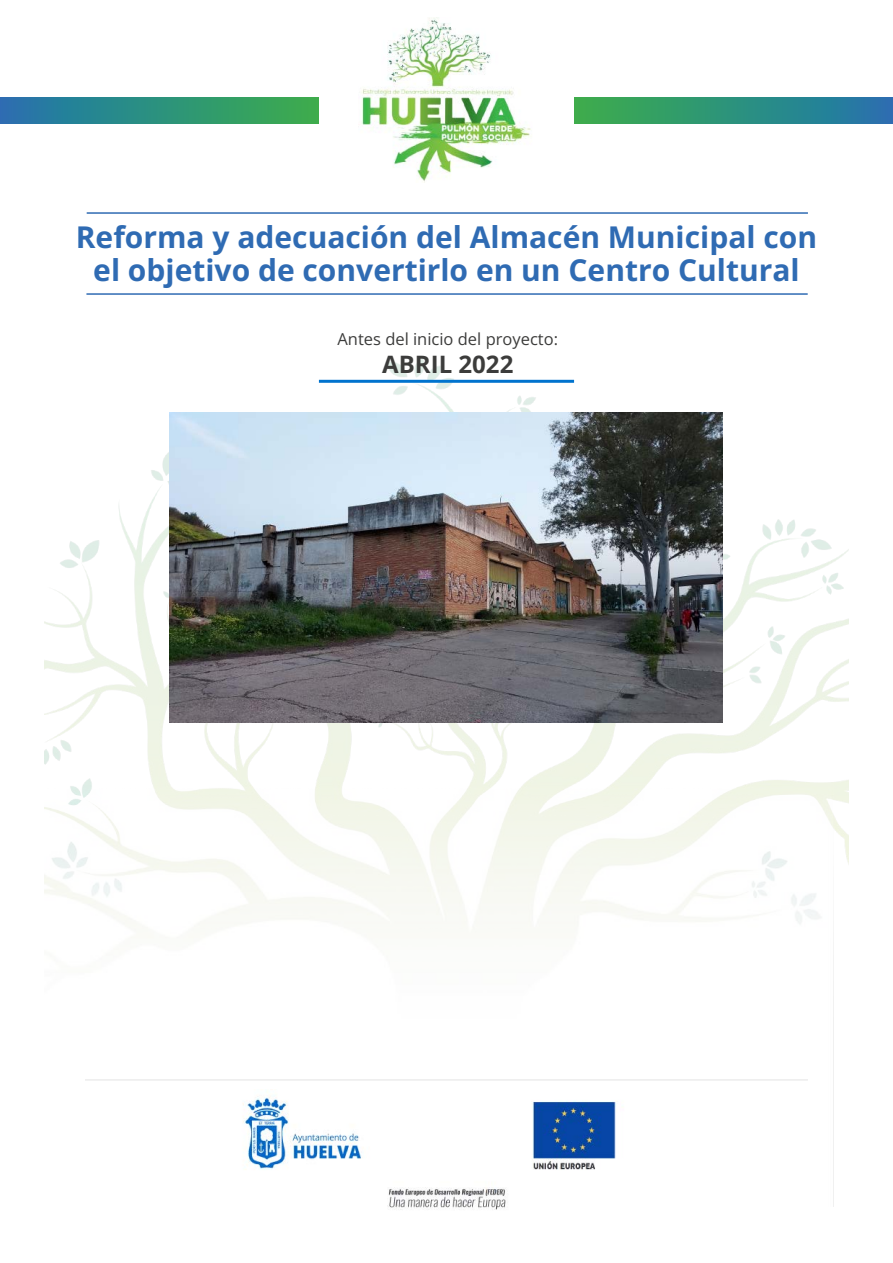
<style>
.page{position:relative;width:893px;height:1263px;background:#fff}
.page>*{position:absolute;margin:0;border:0;box-sizing:border-box;transform-origin:0 0}
.t1{font:30px/33px "Open Sans Regular 700 100";color:#2f6bb3;text-align:center}
.t2{font:24px "Open Sans Regular 700 100";color:#3c3c3b}
.t3{font:16.5px "Open Sans Regular 400 100";color:#3c3c3b}
</style>
<div class="page">
<img style="left:44px;top:97px;width:804px;height:1109px">
<img style="left:359px;top:18px;width:175px;height:164px">
<div style="left:0;top:98px;width:319px;height:26px;background:linear-gradient(to right,#2272b0,#3aaf4a)"></div>
<div style="left:574px;top:98px;width:319px;height:26px;background:linear-gradient(to right,#3aaf4a,#2273b0)"></div>
<hr style="left:85px;top:1079px;width:723px;height:2px;background:#ececec">
<hr style="left:87px;top:212px;width:721px;height:2px;background:#2f6bb3">
<hr style="left:86px;top:293px;width:722px;height:2px;background:#2f6bb3">
<img style="left:232px;top:1090px;width:396px;height:120px">
<hr style="left:319px;top:380px;width:255px;height:3px;background:#0073ce">
<img style="left:170px;top:412px;width:553px;height:311px">
<p class="t1" style="left:76px;top:220px;width:743px">Reforma y adecuación del Almacén Municipal con el objetivo de convertirlo en un Centro Cultural</p>
<p class="t3" style="left:337px;top:327px;width:222px">Antes del inicio del proyecto:</p>
<p class="t2" style="left:382px;top:348px;width:133px">ABRIL 2022</p>
</div>
